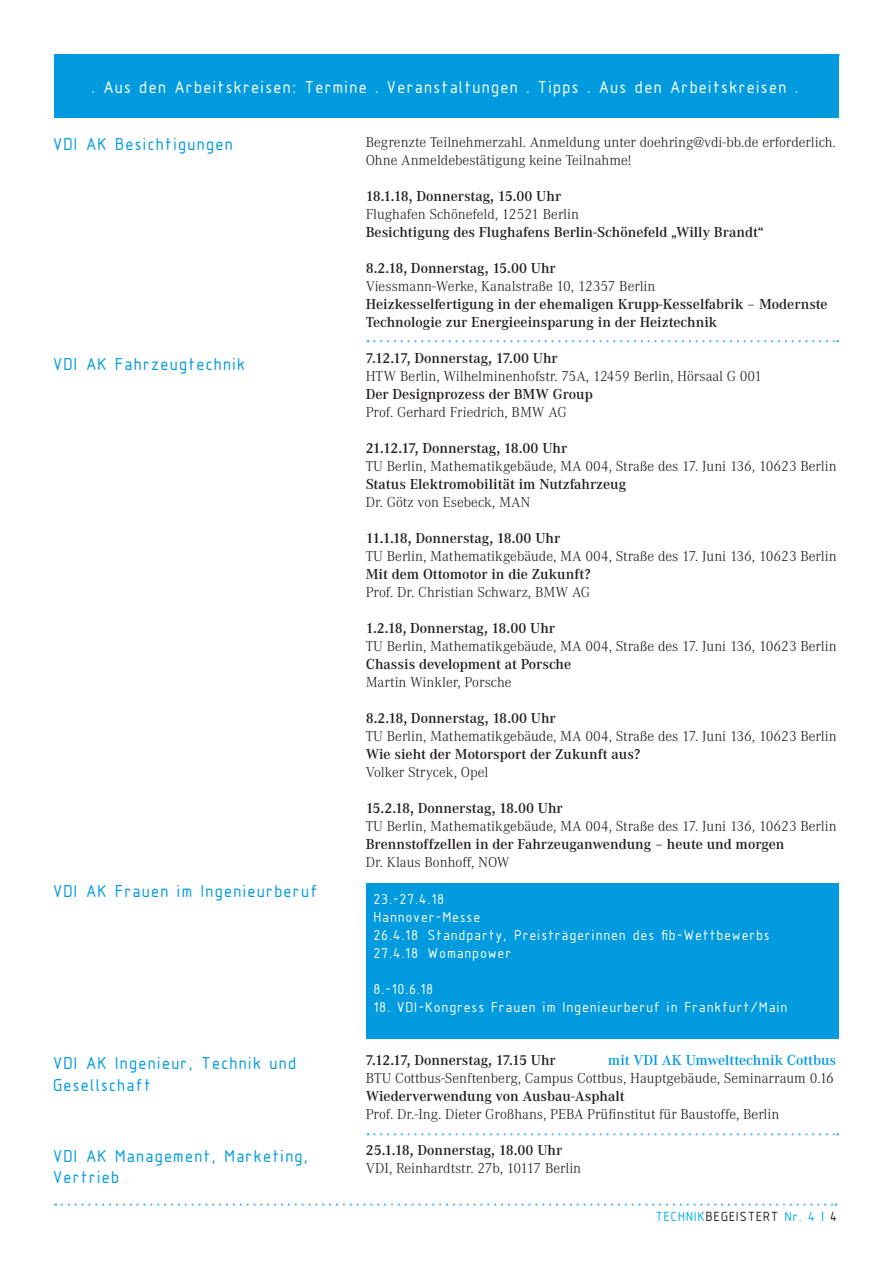
<style>
.page{position:relative;width:893px;height:1263px;background:#fff}
.page>*{position:absolute;margin:0;border:0;box-sizing:border-box;transform-origin:0 0}
.t1{font:18px/21.6px "Isonorm 3098 LW20";color:#009bdf}
.t2{font:18px "Isonorm 3098 LW20";color:#fff}
.t3{font:300 15px/18px "Corporate A";color:#231f20}
.t4{font:600 15px/18px "Corporate A";color:#231f20}
.t5{font:15px/18px "Isonorm 3098 LW20";color:#fff}
.t6{font:600 15px "Corporate A";color:#009bdf}
.t7{font:13.8px "Isonorm 3098 LW20";color:#00aeef}
.s1{color:#231f20}
</style>
<div class="page">
<svg style="left:62px;top:1203px;width:774px;height:3px"></svg>
<div style="left:54px;top:54px;width:785px;height:63px;background:#009bdf"></div>
<svg style="left:368px;top:340px;width:470px;height:2px"></svg>
<div style="left:366px;top:883px;width:473px;height:155px;background:#009bdf"></div>
<svg style="left:368px;top:1133px;width:470px;height:2px"></svg>
<p class="t2" style="left:93px;top:78px;width:709px">. Aus den Arbeitskreisen: Termine . Veranstaltungen . Tipps . Aus den Arbeitskreisen .</p>
<p class="t1" style="left:54px;top:134px;width:183px">VDI AK Besichtigungen</p>
<p class="t1" style="left:54px;top:353px;width:195px">VDI AK Fahrzeugtechnik</p>
<p class="t1" style="left:54px;top:881px;width:267px">VDI AK Frauen im Ingenieurberuf</p>
<p class="t1" style="left:54px;top:1052px;width:246px">VDI AK Ingenieur, Technik und<br>Gesellschaft</p>
<p class="t1" style="left:54px;top:1145px;width:258px">VDI AK Management, Marketing,<br>Vertrieb</p>
<p class="t3" style="left:366px;top:133px;width:472px">Begrenzte Teilnehmerzahl. Anmeldung unter doehring@vdi-bb.de erforderlich.<br>Ohne Anmeldebestätigung keine Teilnahme!</p>
<p class="t4" style="left:366px;top:187px;width:197px">18.1.18, Donnerstag, 15.00 Uhr</p>
<p class="t3" style="left:366px;top:205px;width:215px">Flughafen Schönefeld, 12521 Berlin</p>
<p class="t4" style="left:366px;top:223px;width:400px">Besichtigung des Flughafens Berlin-Schönefeld „Willy Brandt“</p>
<p class="t4" style="left:366px;top:259px;width:192px">8.2.18, Donnerstag, 15.00 Uhr</p>
<p class="t3" style="left:366px;top:277px;width:291px">Viessmann-Werke, Kanalstraße 10, 12357 Berlin</p>
<p class="t4" style="left:366px;top:295px;width:463px">Heizkesselfertigung in der ehemaligen Krupp-Kesselfabrik – Modernste<br>Technologie zur Energieeinsparung in der Heiztechnik</p>
<p class="t4" style="left:366px;top:349px;width:193px">7.12.17, Donnerstag, 17.00 Uhr</p>
<p class="t3" style="left:366px;top:367px;width:398px">HTW Berlin, Wilhelminenhofstr. 75A, 12459 Berlin, Hörsaal G 001</p>
<p class="t4" style="left:366px;top:385px;width:229px">Der Designprozess der BMW Group</p>
<p class="t3" style="left:366px;top:403px;width:202px">Prof. Gerhard Friedrich, BMW AG</p>
<p class="t4" style="left:366px;top:439px;width:203px">21.12.17, Donnerstag, 18.00 Uhr</p>
<p class="t3" style="left:366px;top:457px;width:472px">TU Berlin, Mathematikgebäude, MA 004, Straße des 17. Juni 136, 10623 Berlin</p>
<p class="t4" style="left:366px;top:475px;width:262px">Status Elektromobilität im Nutzfahrzeug</p>
<p class="t3" style="left:366px;top:493px;width:166px">Dr. Götz von Esebeck, MAN</p>
<p class="t4" style="left:366px;top:529px;width:196px">11.1.18, Donnerstag, 18.00 Uhr</p>
<p class="t3" style="left:366px;top:547px;width:472px">TU Berlin, Mathematikgebäude, MA 004, Straße des 17. Juni 136, 10623 Berlin</p>
<p class="t4" style="left:366px;top:565px;width:226px">Mit dem Ottomotor in die Zukunft?</p>
<p class="t3" style="left:366px;top:583px;width:226px">Prof. Dr. Christian Schwarz, BMW AG</p>
<p class="t4" style="left:366px;top:619px;width:191px">1.2.18, Donnerstag, 18.00 Uhr</p>
<p class="t3" style="left:366px;top:637px;width:472px">TU Berlin, Mathematikgebäude, MA 004, Straße des 17. Juni 136, 10623 Berlin</p>
<p class="t4" style="left:366px;top:655px;width:207px">Chassis development at Porsche</p>
<p class="t3" style="left:366px;top:673px;width:147px">Martin Winkler, Porsche</p>
<p class="t4" style="left:366px;top:709px;width:192px">8.2.18, Donnerstag, 18.00 Uhr</p>
<p class="t3" style="left:366px;top:727px;width:472px">TU Berlin, Mathematikgebäude, MA 004, Straße des 17. Juni 136, 10623 Berlin</p>
<p class="t4" style="left:366px;top:745px;width:276px">Wie sieht der Motorsport der Zukunft aus?</p>
<p class="t3" style="left:366px;top:763px;width:124px">Volker Strycek, Opel</p>
<p class="t4" style="left:366px;top:799px;width:198px">15.2.18, Donnerstag, 18.00 Uhr</p>
<p class="t3" style="left:366px;top:817px;width:472px">TU Berlin, Mathematikgebäude, MA 004, Straße des 17. Juni 136, 10623 Berlin</p>
<p class="t4" style="left:366px;top:835px;width:420px">Brennstoffzellen in der Fahrzeuganwendung – heute und morgen</p>
<p class="t3" style="left:366px;top:853px;width:145px">Dr. Klaus Bonhoff, NOW</p>
<p class="t5" style="left:375px;top:890px;width:399px">23.-27.4.18<br>Hannover-Messe<br>26.4.18 Standparty, Preisträgerinnen des fib-Wettbewerbs<br>27.4.18 Womanpower</p>
<p class="t5" style="left:375px;top:980px;width:62px">8.-10.6.18</p>
<p class="t5" style="left:375px;top:998px;width:416px">18. VDI-Kongress Frauen im Ingenieurberuf in Frankfurt/Main</p>
<p class="t4" style="left:366px;top:1051px;width:192px">7.12.17, Donnerstag, 17.15 Uhr</p>
<p class="t6" style="left:608px;top:1052px;width:230px">mit VDI AK Umwelttechnik Cottbus</p>
<p class="t3" style="left:366px;top:1069px;width:470px">BTU Cottbus-Senftenberg, Campus Cottbus, Hauptgebäude, Seminarraum 0.16</p>
<p class="t4" style="left:366px;top:1087px;width:260px">Wiederverwendung von Ausbau-Asphalt</p>
<p class="t3" style="left:366px;top:1105px;width:415px">Prof. Dr.-Ing. Dieter Großhans, PEBA Prüfinstitut für Baustoffe, Berlin</p>
<p class="t4" style="left:366px;top:1141px;width:198px">25.1.18, Donnerstag, 18.00 Uhr</p>
<p class="t3" style="left:366px;top:1159px;width:217px">VDI, Reinhardtstr. 27b, 10117 Berlin</p>
<p class="t7" style="left:656px;top:1209px;width:184px">TECHNIK<span class="s1">BEGEISTERT</span> Nr. 4 | <span class="s1">4</span></p>
</div>
